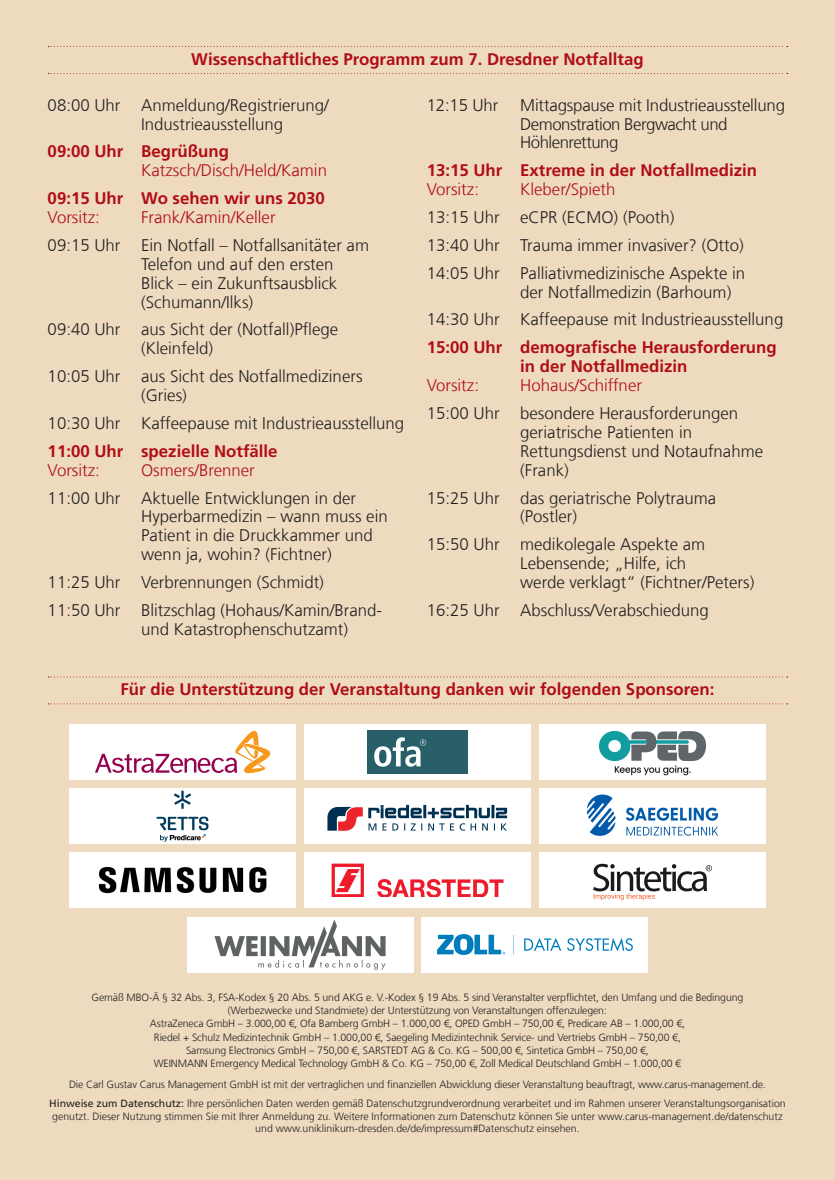
<style>
.page{position:relative;width:835px;height:1180px;background:#fff}
.page>*{position:absolute;margin:0;border:0;box-sizing:border-box;transform-origin:0 0}
.t1{font:300 16.8px/18.9px "Frutiger LT Com";color:#231f20}
.t2{font:700 16.8px/18.9px "Frutiger LT Com";color:#b00d15;text-align:center}
.t3{font:300 16.8px "Frutiger LT Com";color:#b00d15}
.t4{font:300 16.8px/18.9px "Frutiger LT Com";letter-spacing:-.03em;color:#231f20}
.t5{font:300 10.5px/13.3px "Frutiger LT Com";letter-spacing:-.01em;color:#231f20;text-align:center}
.s1{font-weight:400}
</style>
<div class="page">
<div style="left:0;top:0;width:834px;height:1180px;background:#eedbbf"></div>
<svg style="left:48px;top:46px;width:739px;height:1px"></svg>
<svg style="left:48px;top:73px;width:739px;height:1px"></svg>
<svg style="left:48px;top:676px;width:739px;height:1px"></svg>
<svg style="left:48px;top:703px;width:739px;height:1px"></svg>
<div style="left:69px;top:724px;width:227px;height:56px;background:#fff"></div>
<svg style="left:95px;top:730px;width:176px;height:43px"></svg>
<div style="left:304px;top:724px;width:226px;height:56px;background:#fff"></div>
<div style="left:187px;top:916px;width:226px;height:56px;background:#fff"></div>
<svg style="left:214px;top:919px;width:171px;height:50px"></svg>
<div style="left:421px;top:916px;width:227px;height:56px;background:#fff"></div>
<img style="left:437px;top:934px;width:195px;height:21px">
<div style="left:539px;top:852px;width:226px;height:56px;background:#fff"></div>
<img style="left:593px;top:863px;width:119px;height:38px">
<div style="left:539px;top:724px;width:226px;height:56px;background:#fff"></div>
<img style="left:599px;top:731px;width:106px;height:44px">
<div style="left:304px;top:788px;width:226px;height:56px;background:#fff"></div>
<img style="left:327px;top:804px;width:181px;height:27px">
<div style="left:69px;top:852px;width:227px;height:56px;background:#fff"></div>
<img style="left:98px;top:866px;width:169px;height:28px">
<div style="left:69px;top:788px;width:227px;height:56px;background:#fff"></div>
<img style="left:156px;top:790px;width:53px;height:52px">
<img style="left:367px;top:730px;width:100px;height:43px">
<div style="left:539px;top:788px;width:226px;height:56px;background:#fff"></div>
<img style="left:586px;top:794px;width:133px;height:42px">
<div style="left:304px;top:852px;width:226px;height:56px;background:#fff"></div>
<img style="left:331px;top:864px;width:172px;height:33px">
<h1 class="t2" style="left:191px;top:50px;width:454px">Wissenschaftliches Programm zum 7. Dresdner Notfalltag</h1>
<h1 class="t1" style="left:141px;top:95px;width:189px;text-indent:-93px">08:00 Uhr Anmeldung/Registrierung/<br>Industrieausstellung</h1>
<h1 class="t2" style="left:48px;top:142px;width:183px">09:00 Uhr Begrüßung</h1>
<h1 class="t3" style="left:141px;top:160px;width:187px">Katzsch/Disch/Held/Kamin</h1>
<h1 class="t2" style="left:48px;top:189px;width:279px">09:15 Uhr Wo sehen wir uns 2030</h1>
<h1 class="t3" style="left:48px;top:207px;width:54px">Vorsitz:</h1>
<h1 class="t3" style="left:141px;top:207px;width:136px">Frank/Kamin/Keller</h1>
<h1 class="t1" style="left:141px;top:235px;width:229px;text-indent:-93px">09:15 Uhr Ein Notfall – Notfallsanitäter am<br>Telefon und auf den ersten<br>Blick – ein Zukunftsausblick (Schumann/Ilks)</h1>
<h1 class="t1" style="left:141px;top:320px;width:198px;text-indent:-93px">09:40 Uhr aus Sicht der (Notfall)Pflege (Kleinfeld)</h1>
<h1 class="t1" style="left:141px;top:367px;width:223px;text-indent:-93px">10:05 Uhr aus Sicht des Notfallmediziners (Gries)</h1>
<h1 class="t1" style="left:48px;top:413px;width:358px">10:30 Uhr Kaffeepause mit Industrieausstellung</h1>
<h1 class="t2" style="left:48px;top:441px;width:231px">11:00 Uhr spezielle Notfälle</h1>
<h1 class="t3" style="left:48px;top:459px;width:54px">Vorsitz:</h1>
<h1 class="t3" style="left:141px;top:459px;width:115px">Osmers/Brenner</h1>
<h1 class="t1" style="left:141px;top:488px;width:248px;text-indent:-93px">11:00 Uhr Aktuelle Entwicklungen in der<br>Hyperbarmedizin – wann muss ein<br>Patient in die Druckkammer und wenn ja, wohin? (Fichtner)</h1>
<h1 class="t1" style="left:48px;top:568px;width:336px;line-height:27.8px">11:25 Uhr Verbrennungen (Schmidt)<br>11:50 Uhr Blitzschlag (Hohaus/Kamin/Brand-</h1>
<h1 class="t1" style="left:141px;top:619px;width:208px">und Katastrophenschutzamt)</h1>
<h1 class="t1" style="left:426px;top:95px;width:73px">12:15 Uhr</h1>
<h1 class="t4" style="left:520px;top:95px;width:266px">Mittagspause mit Industrieausstellung<br>Demonstration Bergwacht und<br>Höhlenrettung</h1>
<h1 class="t2" style="left:426px;top:161px;width:332px">13:15 Uhr Extreme in der Notfallmedizin</h1>
<h1 class="t3" style="left:426px;top:179px;width:54px">Vorsitz:</h1>
<h1 class="t3" style="left:520px;top:179px;width:97px">Kleber/Spieth</h1>
<h1 class="t1" style="left:426px;top:203px;width:320px;line-height:27.8px">13:15 Uhr eCPR (ECMO) (Pooth)<br>13:40 Uhr Trauma immer invasiver? (Otto)<br>14:05 Uhr Palliativmedizinische Aspekte in</h1>
<h1 class="t1" style="left:426px;top:278px;width:358px;line-height:27.8px;text-indent:93px">der Notfallmedizin (Barhoum)<br>14:30 Uhr Kaffeepause mit Industrieausstellung</h1>
<h1 class="t2" style="left:426px;top:338px;width:351px">15:00 Uhr demografische Herausforderung in der Notfallmedizin</h1>
<h1 class="t3" style="left:426px;top:375px;width:54px">Vorsitz:</h1>
<h1 class="t3" style="left:520px;top:375px;width:123px">Hohaus/Schiffner</h1>
<h1 class="t1" style="left:520px;top:403px;width:244px;text-indent:-93px">15:00 Uhr besondere Herausforderungen geriatrische Patienten in<br>Rettungsdienst und Notaufnahme (Frank)</h1>
<h1 class="t1" style="left:520px;top:488px;width:197px;text-indent:-93px">15:25 Uhr das geriatrische Polytrauma (Postler)</h1>
<h1 class="t1" style="left:520px;top:535px;width:235px;text-indent:-93px">15:50 Uhr medikolegale Aspekte am<br>Lebensende; „Hilfe, ich<br>werde verklagt“ (Fichtner/Peters)</h1>
<h1 class="t1" style="left:426px;top:600px;width:284px">16:25 Uhr Abschluss/Verabschiedung</h1>
<h1 class="t2" style="left:120px;top:680px;width:595px">Für die Unterstützung der Veranstaltung danken wir folgenden Sponsoren:</h1>
<p class="t5" style="left:92px;top:990px;width:653px">Gemäß MBO-Ä § 32 Abs. 3, FSA-Kodex § 20 Abs. 5 und AKG e. V.-Kodex § 19 Abs. 5 sind Veranstalter verpflichtet, den Umfang und die Bedingung (Werbezwecke und Standmiete) der Unterstützung von Veranstaltungen offenzulegen:<br>AstraZeneca GmbH – 3.000,00 €, Ofa Bamberg GmbH – 1.000,00 €, OPED GmbH – 750,00 €, Predicare AB – 1.000,00 €,<br>Riedel + Schulz Medizintechnik GmbH – 1.000,00 €, Saegeling Medizintechnik Service- und Vertriebs GmbH – 750,00 €,<br>Samsung Electronics GmbH – 750,00 €, SARSTEDT AG &amp; Co. KG – 500,00 €, Sintetica GmbH – 750,00 €,<br>WEINMANN Emergency Medical Technology GmbH &amp; Co. KG – 750,00 €, Zoll Medical Deutschland GmbH – 1.000,00 €</p>
<p class="t5" style="left:49px;top:1074px;width:737px;line-height:19.5px">Die Carl Gustav Carus Management GmbH ist mit der vertraglichen und finanziellen Abwicklung dieser Veranstaltung beauftragt, www.carus-management.de.<br><span class="s1">Hinweise zum Datenschutz:</span> Ihre persönlichen Daten werden gemäß Datenschutzgrundverordnung verarbeitet und im Rahmen unserer Veranstaltungsorganisation</p>
<p class="t5" style="left:52px;top:1109px;width:731px;line-height:12.6px">genutzt. Dieser Nutzung stimmen Sie mit Ihrer Anmeldung zu. Weitere Informationen zum Datenschutz können Sie unter www.carus-management.de/datenschutz und www.uniklinikum-dresden.de/de/impressum#Datenschutz einsehen.</p>
</div>
